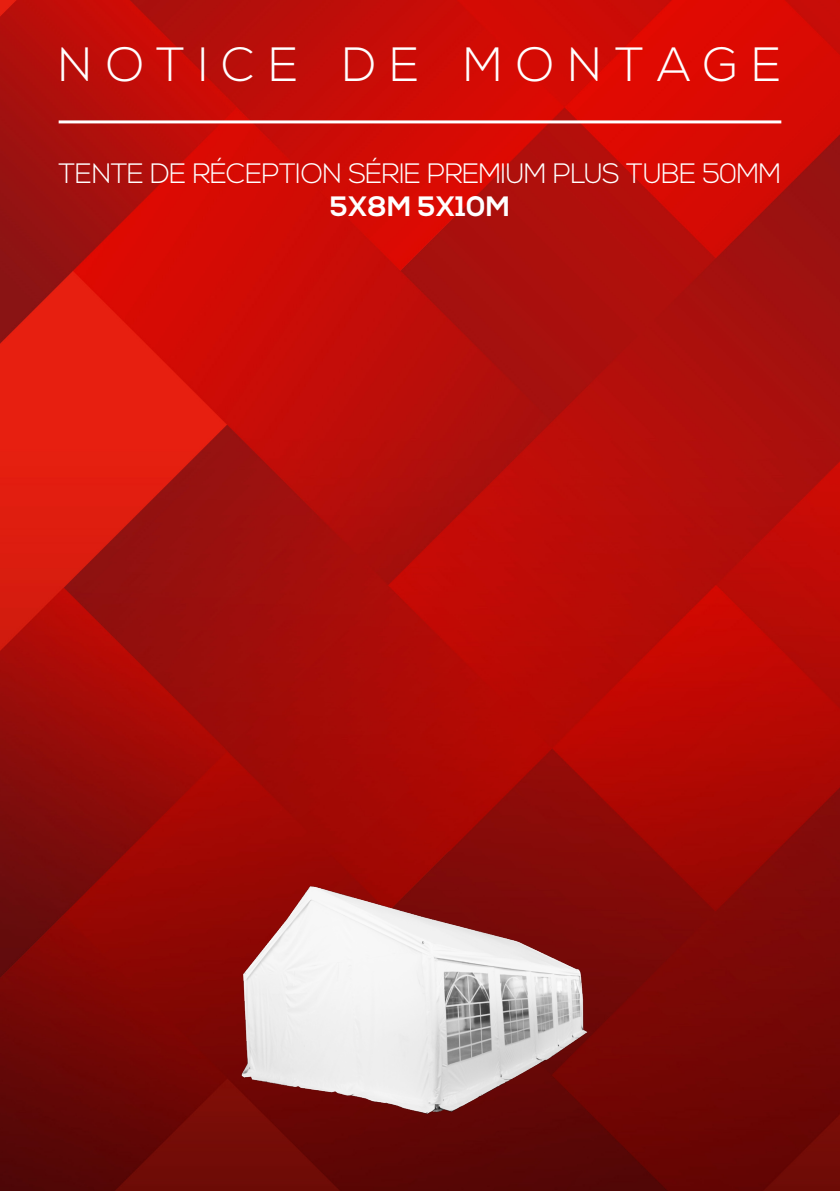
<style>
.page{position:relative;width:840px;height:1191px;background:#fff}
.page>*{position:absolute;margin:0;border:0;box-sizing:border-box;transform-origin:0 0}
.t1{font:300 48px "Nexa";letter-spacing:.275em;color:#fff}
.t2{font:300 28px "Nexa";letter-spacing:-.03em;color:#fff}
.t3{font:700 28px "Nexa";letter-spacing:.01em;color:#fff}
</style>
<div class="page">
<img style="left:0;top:0;width:839px;height:1191px">
<hr style="left:59px;top:120px;width:721px;height:3px;background:#fff">
<img style="left:202px;top:850px;width:435px;height:290px">
<p class="t1" style="left:59px;top:36px;width:723px">NOTICE DE MONTAGE</p>
<p class="t2" style="left:59px;top:157px;width:723px">TENTE DE RÉCEPTION SÉRIE PREMIUM PLUS TUBE 50MM</p>
<p class="t3" style="left:329px;top:190px;width:182px">5X8M 5X10M</p>
</div>
